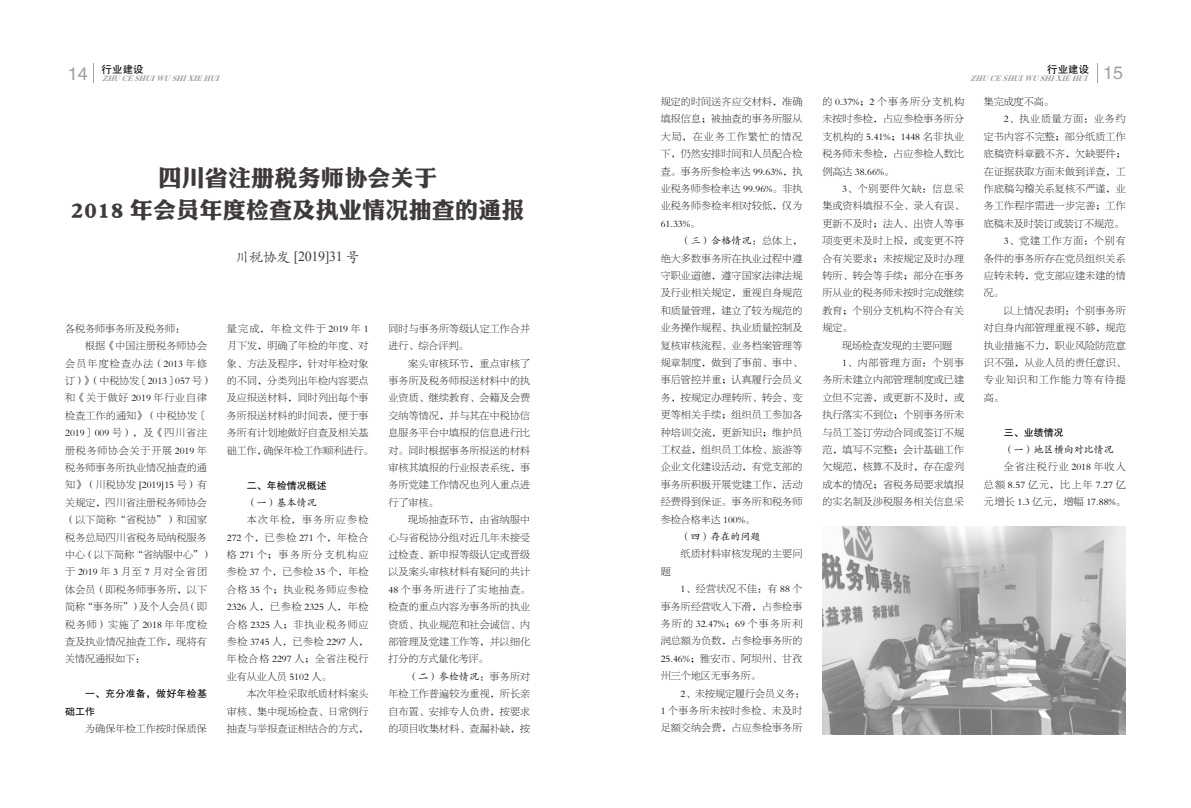
<style>
.page{position:relative;width:1191px;height:808px;background:#fff}
.page>*{position:absolute;margin:0;border:0;box-sizing:border-box;transform-origin:0 0}
.t1{font:23px/32px "DFP Li Jin Hei W8";letter-spacing:.01em;color:#3e3a39;text-align:center}
.t2{font:18px "FZHTJW GB1 0";color:#9fa0a0}
.t3{font:14px "Times New Roman";letter-spacing:-.025em;color:#3e3a39}
.t4{font:10.5px "FZHTJW GB1 0";color:#000}
.t5{font:10px/17.4px "FZBSK GBK1 0";letter-spacing:.015em;color:#000;text-align:justify}
.t6{font:10px "FZBSK GBK1 0";letter-spacing:.08em;color:#000}
.t7{font:10px "FZKTK GBK1 0";color:#000}
.t8{font:10px "FZBSK GBK1 0";letter-spacing:.12em;color:#000}
.t9{font:10px "FZBSK GBK1 0";letter-spacing:.085em;color:#000}
.t10{font:10px "FZBSK GBK1 0";letter-spacing:.075em;color:#000}
.t11{font:10px "FZBSK GBK1 0";letter-spacing:.115em;color:#000}
.t12{font:10px/17.4px "FZHTK GBK1 0";letter-spacing:.02em;color:#000}
.t13{font:10px "FZHTK GBK1 0";color:#000}
.t14{font:10px "FZBSK GBK1 0";letter-spacing:.1em;color:#000}
.t15{font:italic 8px "FZXBSJW GB1 0";color:#9fa0a0}
.s1{font-family:"FZKTK GBK1 0"}
.s2{font-family:"FZBSK GBK1 0"}
</style>
<div class="page">
<img style="left:822px;top:526px;width:303px;height:208px">
<p class="t4" style="left:102px;top:64px;width:43px">行业建设</p>
<p class="t4" style="left:1047px;top:63px;width:43px">行业建设</p>
<h2 class="t2" style="left:68px;top:64px;width:21px">14</h2>
<p class="t15" style="left:102px;top:74px;width:122px">ZHUCESHUIWUSHIXIEHUI</p>
<p class="t15" style="left:970px;top:73px;width:122px">ZHUCESHUIWUSHIXIEHUI</p>
<h2 class="t2" style="left:1103px;top:63px;width:21px">15</h2>
<h1 class="t1" style="left:71px;top:162px;width:455px">四川省注册税务师协会关于<br>2018 年会员年度检查及执业情况抽查的通报</h1>
<h3 class="t3" style="left:236px;top:247px;width:126px"><span class="s1">川税协发</span> [2019]31 <span class="s1">号</span></h3>
<p class="t5" style="left:65px;top:320px;width:122px">各税务师事务所及税务师：</p>
<p class="t5" style="left:85px;top:337px;width:123px">根据《中国注册税务师协会</p>
<p class="t8" style="left:65px;top:358px;width:143px">会员年度检查办法（2013 年修</p>
<p class="t5" style="left:65px;top:372px;width:148px">订）》（中税协发〔2013〕057 号）</p>
<p class="t9" style="left:65px;top:393px;width:143px">和《关于做好 2019 年行业自律</p>
<p class="t5" style="left:65px;top:407px;width:143px">检查工作的通知》（中税协发〔</p>
<p class="t5" style="left:65px;top:424px;width:143px">2019〕009 号），及《四川省注</p>
<p class="t10" style="left:65px;top:445px;width:143px">册税务师协会关于开展 2019 年</p>
<p class="t5" style="left:65px;top:459px;width:143px">税务师事务所执业情况抽查的通</p>
<p class="t5" style="left:65px;top:477px;width:143px">知》（川税协发 [2019]15 号）有</p>
<p class="t5" style="left:65px;top:494px;width:143px">关规定，四川省注册税务师协会</p>
<p class="t5" style="left:65px;top:511px;width:143px">（以下简称“省税协”）和国家</p>
<p class="t5" style="left:65px;top:529px;width:143px">税务总局四川省税务局纳税服务</p>
<p class="t5" style="left:65px;top:546px;width:148px">中心（以下简称“省纳服中心”）</p>
<p class="t11" style="left:65px;top:567px;width:143px">于 2019 年 3 月至 7 月对全省团</p>
<p class="t5" style="left:65px;top:581px;width:143px">体会员（即税务师事务所，以下</p>
<p class="t5" style="left:65px;top:598px;width:143px">简称“事务所”）及个人会员（即</p>
<p class="t6" style="left:65px;top:619px;width:143px">税务师）实施了 2018 年年度检</p>
<p class="t5" style="left:65px;top:633px;width:143px">查及执业情况抽查工作，现将有</p>
<p class="t5" style="left:65px;top:651px;width:82px">关情况通报如下：</p>
<p class="t12" style="left:65px;top:685px;width:143px;text-indent:20px">一、充分准备，做好年检基础工作</p>
<p class="t5" style="left:85px;top:720px;width:123px">为确保年检工作按时保质保</p>
<p class="t5" style="left:227px;top:320px;width:148px;text-align:left">量完成，年检文件于 2019 年 1月下发，明确了年检的年度、对象、方法及程序，针对年检对象的不同，分类列出年检内容要点及应报送材料，同时列出每个事务所报送材料的时间表，便于事务所有计划地做好自查及相关基础工作，确保年检工作顺利进行。</p>
<p class="t13" style="left:247px;top:480px;width:81px">二、年检情况概述</p>
<p class="t7" style="left:247px;top:497px;width:71px">（一）基本情况</p>
<p class="t5" style="left:227px;top:511px;width:143px;text-indent:20px">本次年检，事务所应参检272 个，已参检 271 个，年检合格 271 个；事务所分支机构应参检 37 个，已参检 35 个，年检合格 35 个；执业税务师应参检2326 人，已参检 2325 人，年检合格 2325 人；非执业税务师应参检 3745 人，已参检 2297 人，年检合格 2297 人；全省注税行业有从业人员 5102 人。</p>
<p class="t5" style="left:227px;top:685px;width:143px;text-indent:20px">本次年检采取纸质材料案头审核、集中现场检查、日常例行抽查与举报查证相结合的方式，</p>
<p class="t5" style="left:388px;top:320px;width:143px">同时与事务所等级认定工作合并进行、综合评判。</p>
<p class="t5" style="left:388px;top:355px;width:143px;text-indent:20px">案头审核环节，重点审核了事务所及税务师报送材料中的执业资质、继续教育、会籍及会费交纳等情况，并与其在中税协信息服务平台中填报的信息进行比对。同时根据事务所报送的材料审核其填报的行业报表系统，事务所党建工作情况也列入重点进行了审核。</p>
<p class="t5" style="left:388px;top:511px;width:143px;text-indent:20px">现场抽查环节，由省纳服中心与省税协分组对近几年未接受过检查、新申报等级认定或晋级以及案头审核材料有疑问的共计48 个事务所进行了实地抽查。检查的重点内容为事务所的执业资质、执业规范和社会诚信、内部管理及党建工作等，并以细化打分的方式量化考评。</p>
<p class="t7" style="left:408px;top:671px;width:123px">（二）参检情况：<span class="s2">事务所对</span></p>
<p class="t5" style="left:388px;top:685px;width:143px">年检工作普遍较为重视，所长亲自布置、安排专人负责，按要求的项目收集材料、查漏补缺，按</p>
<p class="t5" style="left:660px;top:93px;width:143px">规定的时间送齐应交材料，准确填报信息；被抽查的事务所服从大局，在业务工作繁忙的情况下，仍然安排时间和人员配合检查。事务所参检率达 99.63%，执业税务师参检率达 99.96%。非执业税务师参检率相对较低，仅为61.33%。</p>
<p class="t7" style="left:680px;top:236px;width:123px">（三）合格情况：<span class="s2">总体上，</span></p>
<p class="t5" style="left:660px;top:250px;width:143px">绝大多数事务所在执业过程中遵守职业道德，遵守国家法律法规及行业相关规定，重视自身规范和质量管理，建立了较为规范的业务操作规程、执业质量控制及复核审核流程、业务档案管理等规章制度，做到了事前、事中、事后管控并重；认真履行会员义务，按规定办理转所、转会、变更等相关手续；组织员工参加各种培训交流，更新知识；维护员工权益，组织员工体检、旅游等企业文化建设活动，有党支部的事务所积极开展党建工作，活动经费得到保证。事务所和税务师参检合格率达 100%。</p>
<p class="t7" style="left:680px;top:531px;width:81px">（四）存在的问题</p>
<p class="t5" style="left:680px;top:545px;width:123px">纸质材料审核发现的主要问</p>
<p class="t5" style="left:660px;top:563px;width:11px">题</p>
<p class="t5" style="left:660px;top:580px;width:143px;text-indent:20px">1、经营状况不佳：有 88 个事务所经营收入下滑，占参检事务所的 32.47%；69 个事务所利润总额为负数，占参检事务所的25.46%；雅安市、阿坝州、甘孜州三个地区无事务所。</p>
<p class="t5" style="left:660px;top:685px;width:146px;text-align:left;text-indent:20px">2、未按规定履行会员义务：<br>1 个事务所未按时参检、未及时足额交纳会费，占应参检事务所</p>
<p class="t5" style="left:822px;top:93px;width:143px">的 0.37%；2 个事务所分支机构未按时参检，占应参检事务所分支机构的 5.41%；1448 名非执业税务师未参检，占应参检人数比例高达 38.66%。</p>
<p class="t5" style="left:822px;top:180px;width:143px;text-indent:20px">3、个别要件欠缺：信息采集或资料填报不全、录入有误、更新不及时；法人、出资人等事项变更未及时上报，或变更不符合有关要求；未按规定及时办理转所、转会等手续；部分在事务所从业的税务师未按时完成继续教育；个别分支机构不符合有关规定。</p>
<p class="t5" style="left:842px;top:337px;width:111px">现场检查发现的主要问题</p>
<p class="t6" style="left:842px;top:357px;width:123px">1、内部管理方面：个别事</p>
<p class="t5" style="left:822px;top:371px;width:143px">务所未建立内部管理制度或已建</p>
<p class="t5" style="left:822px;top:389px;width:143px">立但不完善，或更新不及时，或</p>
<p class="t5" style="left:822px;top:406px;width:143px">执行落实不到位；个别事务所未</p>
<p class="t5" style="left:822px;top:424px;width:143px">与员工签订劳动合同或签订不规</p>
<p class="t5" style="left:822px;top:441px;width:143px">范，填写不完整；会计基础工作</p>
<p class="t5" style="left:822px;top:458px;width:143px">欠规范，核算不及时，存在虚列</p>
<p class="t5" style="left:822px;top:476px;width:143px">成本的情况；省税务局要求填报</p>
<p class="t5" style="left:822px;top:493px;width:143px">的实名制及涉税服务相关信息采</p>
<p class="t5" style="left:984px;top:93px;width:71px">集完成度不高。</p>
<p class="t6" style="left:1003px;top:114px;width:123px">2、执业质量方面：业务约</p>
<p class="t5" style="left:984px;top:128px;width:143px">定书内容不完整；部分纸质工作</p>
<p class="t5" style="left:984px;top:145px;width:143px">底稿资料章戳不齐，欠缺要件；</p>
<p class="t5" style="left:984px;top:163px;width:143px">在证据获取方面未做到详查，工</p>
<p class="t5" style="left:984px;top:180px;width:143px">作底稿勾稽关系复核不严谨，业</p>
<p class="t5" style="left:984px;top:197px;width:143px">务工作程序需进一步完善；工作</p>
<p class="t5" style="left:984px;top:215px;width:141px">底稿未及时装订或装订不规范。</p>
<p class="t6" style="left:1003px;top:235px;width:123px">3、党建工作方面：个别有</p>
<p class="t5" style="left:984px;top:250px;width:143px">条件的事务所存在党员组织关系</p>
<p class="t5" style="left:984px;top:267px;width:143px">应转未转，党支部应建未建的情</p>
<p class="t5" style="left:984px;top:284px;width:21px">况。</p>
<p class="t5" style="left:1003px;top:302px;width:123px">以上情况表明：个别事务所</p>
<p class="t5" style="left:984px;top:319px;width:143px">对自身内部管理重视不够，规范</p>
<p class="t5" style="left:984px;top:337px;width:143px">执业措施不力，职业风险防范意</p>
<p class="t5" style="left:984px;top:354px;width:143px">识不强，从业人员的责任意识、</p>
<p class="t14" style="left:984px;top:375px;width:143px">专业知识和工作能力等有待提</p>
<p class="t5" style="left:984px;top:389px;width:21px">高。</p>
<p class="t13" style="left:1003px;top:427px;width:61px">三、业绩情况</p>
<p class="t7" style="left:1003px;top:444px;width:111px">（一）地区横向对比情况</p>
<p class="t5" style="left:984px;top:458px;width:143px;text-indent:20px">全省注税行业 2018 年收入总额 8.57 亿元，比上年 7.27 亿元增长 1.3 亿元，增幅 17.88%。</p>
</div>
